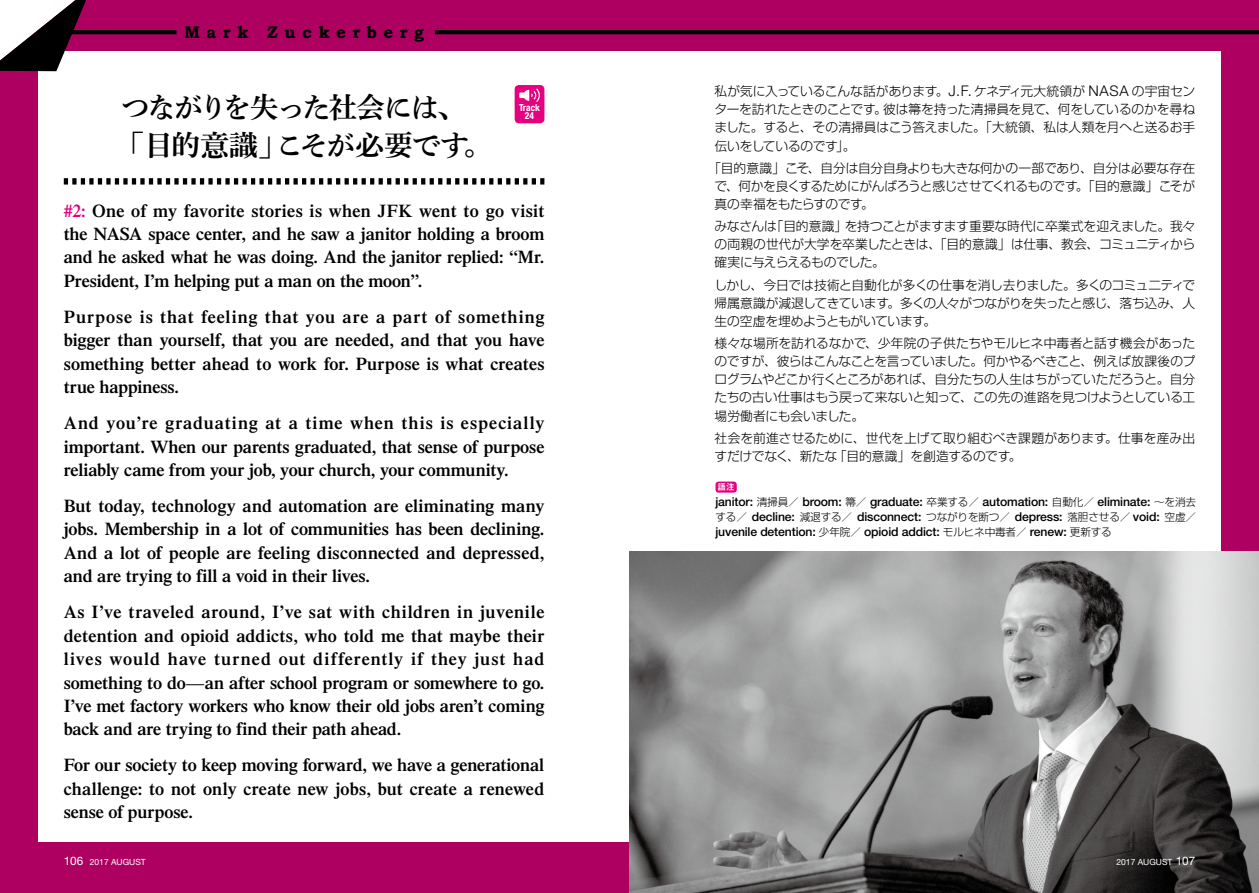
<style>
.page{position:relative;width:1259px;height:893px;background:#ad0061}
.page>*{position:absolute;margin:0;border:0;box-sizing:border-box;transform-origin:0 0}
.t1{font:28.65px/37.2px "Shuei Min Pro B";letter-spacing:-.055em;color:#000}
.t2{font:600 18px/23.4px "Times LT Std";color:#000;text-align:justify}
.t3{font:700 16.95px "Bookman Old Style";letter-spacing:.38em;color:#000}
.t4{font:300 12.75px/18.1px "Shin Go Pro";letter-spacing:-.02em;color:#000;text-align:justify}
.t5{font:500 12.15px/14.9px "Helvetica Neue LT Std";letter-spacing:-.015em;color:#000;text-align:justify}
.t6{font:700 condensed 9.6px/8.6px "Helvetica Neue LT Std";color:#fff;text-align:center}
.t7{font:8.55px "Helvetica Neue LT Std";color:#fff}
.t8{font:8.55px "Midashi Go Pr 6 MB31";color:#fff}
.s1{color:#e4007f}
.s2{font-family:"Ryumin Pro";font-weight:300}
.s3{font-size:11.7px}
.s4{font-family:"Helvetica Neue LT Std";font-size:14.7px}
.s5{font-family:"Shin Go Pro";font-weight:300;font-size:10.65px}
</style>
<div class="page">
<div style="left:38px;top:51px;width:1182px;height:791px;background:#fff"></div>
<div style="left:715px;top:482px;width:22px;height:11px;background:#e4007f;border-radius:3px"></div>
<img style="left:629px;top:552px;width:630px;height:341px">
<svg style="left:64px;top:178px;width:480px;height:7px"></svg>
<div style="left:514px;top:85px;width:30px;height:38px;background:#e4007f;border-radius:4px"></div>
<svg style="left:519px;top:88px;width:21px;height:14px"></svg>
<svg style="left:0;top:0;width:86px;height:71px"></svg>
<hr style="left:64px;top:30px;width:112px;height:4px;background:#000">
<hr style="left:435px;top:30px;width:824px;height:4px;background:#000">
<p class="t3" style="left:184px;top:22px;width:241px">Mark Zuckerberg</p>
<h1 class="t1" style="left:116px;top:88px;width:378px">つながりを失った社会には、「目的意識」こそが必要です。</h1>
<p class="t6" style="left:519px;top:103px;width:22px">Track<br>24</p>
<p class="t2" style="left:64px;top:198px;width:482px"><span class="s1">#2:</span> One of my favorite stories is when JFK went to go visit the NASA space center, and he saw a janitor holding a broom and he asked what he was doing. And the janitor replied: “Mr.<br>President, I’m helping put a man on the moon”.</p>
<p class="t2" style="left:64px;top:305px;width:482px">Purpose is that feeling that you are a part of something bigger than yourself, that you are needed, and that you have something better ahead to work for. Purpose is what creates true happiness.</p>
<p class="t2" style="left:64px;top:411px;width:482px">And you’re graduating at a time when this is especially important. When our parents graduated, that sense of purpose reliably came from your job, your church, your community.</p>
<p class="t2" style="left:64px;top:494px;width:482px">But today, technology and automation are eliminating many jobs. Membership in a lot of communities has been declining.<br>And a lot of people are feeling disconnected and depressed, and are trying to fill a void in their lives.</p>
<p class="t2" style="left:64px;top:600px;width:482px">As I’ve traveled around, I’ve sat with children in juvenile detention and opioid addicts, who told me that maybe their lives would have turned out differently if they just had something to do<span class="s2">—</span>an after school program or somewhere to go.<br>I’ve met factory workers who know their old jobs aren’t coming back and are trying to find their path ahead.</p>
<p class="t2" style="left:64px;top:753px;width:482px">For our society to keep moving forward, we have a generational challenge: to not only create new jobs, but create a renewed sense of purpose.</p>
<p class="t7" style="left:64px;top:857px;width:83px"><span class="s3">106</span> 2017 AUGUST</p>
<p class="t4" style="left:714px;top:81px;width:482px">私が気に入っているこんな話があります。<span class="s4">J.F.</span> ケネディ元大統領が <span class="s4">NASA</span> の宇宙センターを訪れたときのことです。彼は箒を持った清掃員を見て、何をしているのかを尋ねました。すると、その清掃員はこう答えました。「大統領、私は人類を月へと送るお手伝いをしているのです」。</p>
<p class="t4" style="left:714px;top:157px;width:482px;text-indent:-6px">「目的意識」こそ、自分は自分自身よりも大きな何かの一部であり、自分は必要な存在で、何かを良くするためにがんばろうと感じさせてくれるものです。「目的意識」こそが真の幸福をもたらすのです。</p>
<p class="t4" style="left:714px;top:216px;width:482px">みなさんは「目的意識」を持つことがますます重要な時代に卒業式を迎えました。我々の両親の世代が大学を卒業したときは、「目的意識」は仕事、教会、コミュニティから確実に与えらえるものでした。</p>
<p class="t4" style="left:714px;top:274px;width:482px">しかし、今日では技術と自動化が多くの仕事を消し去りました。多くのコミュ二ティで帰属意識が減退してきています。多くの人々がつながりを失ったと感じ、落ち込み、人生の空虚を埋めようともがいています。</p>
<p class="t4" style="left:714px;top:333px;width:482px">様々な場所を訪れるなかで、少年院の子供たちやモルヒネ中毒者と話す機会があったのですが、彼らはこんなことを言っていました。何かやるべきこと、例えば放課後のプログラムやどこか行くところがあれば、自分たちの人生はちがっていただろうと。自分たちの古い仕事はもう戻って来ないと知って、この先の進路を見つけようとしている工場労働者にも会いました。</p>
<p class="t4" style="left:714px;top:427px;width:482px">社会を前進させるために、世代を上げて取り組むべき課題があります。仕事を産み出すだけでなく、新たな「目的意識」を創造するのです。</p>
<p class="t8" style="left:717px;top:480px;width:18px">語注</p>
<p class="t5" style="left:715px;top:494px;width:482px">janitor: <span class="s5">清掃員／</span> broom: <span class="s5">箒／</span> graduate: <span class="s5">卒業する／</span> automation: <span class="s5">自動化／</span> eliminate: <span class="s5">～を消去する／</span> decline: <span class="s5">減退する／</span> disconnect: <span class="s5">つながりを断つ／</span> depress: <span class="s5">落胆させる／</span> void: <span class="s5">空虚／</span>juvenile detention: <span class="s5">少年院／</span> opioid addict: <span class="s5">モルヒネ中毒者／</span> renew: <span class="s5">更新する</span></p>
<p class="t7" style="left:1116px;top:857px;width:80px">2017 AUGUST <span class="s3">107</span></p>
</div>
